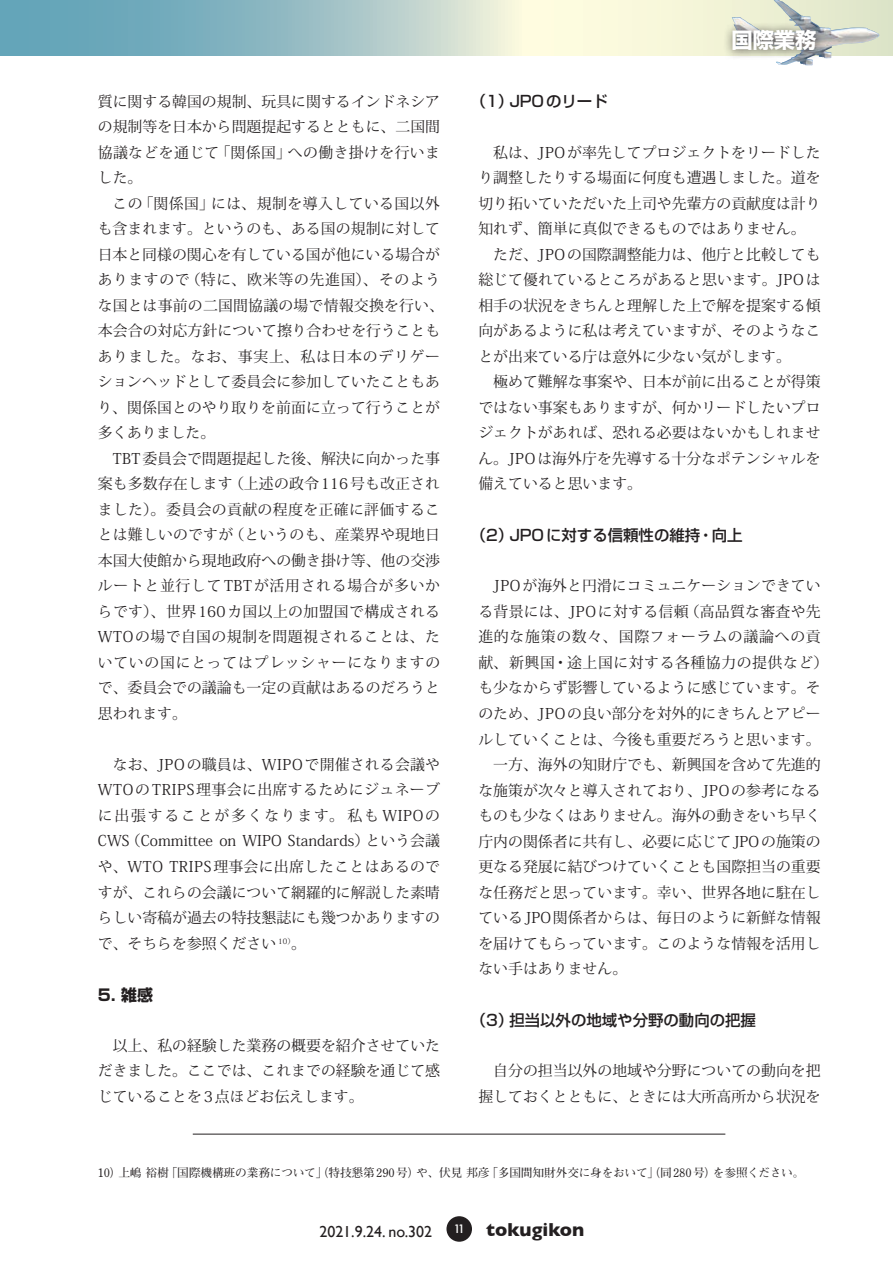
<style>
.page{position:relative;width:893px;height:1263px;background:#fff}
.page>*{position:absolute;margin:0;border:0;box-sizing:border-box;transform-origin:0 0}
.t1{font:700 21.3px "Shin Go Pro";color:#fff}
.t2{font:700 19.2px "Gill Sans";color:#231f20}
.t3{font:15.9px "Gill Sans";color:#231f20}
.t4{font:700 15.9px "Shin Go Pro";color:#231f20}
.t5{font:500 15.45px "Shin Go Pro";color:#231f20}
.t6{font:14.85px/25.5px "Koz Min Pro";color:#231f20}
.t7{font:700 11.7px "Futo Min A101 Pro";letter-spacing:-.01em;color:#231f20}
.s1{font-family:"Futura PT";font-weight:500;font-size:12.75px;color:#fff}
</style>
<div class="page">
<div style="left:446px;top:1216px;width:26px;height:26px;background:#231f20;border-radius:50%"></div>
<svg style="left:0;top:0;width:893px;height:55px;background:#b6d0cb"></svg>
<img style="left:732px;top:0;width:70px;height:21px">
<div style="left:723px;top:21px;width:102px;height:39px;background:#231f20;opacity:.7"></div>
<hr style="left:193px;top:1134px;width:532px;height:1px;background:#231f20">
<p class="t6" style="left:98px;top:88px;width:348px">質に関する韓国の規制、玩具に関するインドネシアの規制等を日本から問題提起するとともに、二国間協議などを通じて「関係国」への働き掛けを行いました。<br>　この「関係国」には、規制を導入している国以外も含まれます。というのも、ある国の規制に対して日本と同様の関心を有している国が他にいる場合がありますので（特に、欧米等の先進国）、そのような国とは事前の二国間協議の場で情報交換を行い、本会合の対応方針について擦り合わせを行うこともありました。なお、事実上、私は日本のデリゲーションヘッドとして委員会に参加していたこともあり、関係国とのやり取りを前面に立って行うことが多くありました。<br>　TBT委員会で問題提起した後、解決に向かった事案も多数存在します（上述の政令116号も改正されました）。委員会の貢献の程度を正確に評価することは難しいのですが（というのも、産業界や現地日本国大使館から現地政府への働き掛け等、他の交渉ルートと並行してTBTが活用される場合が多いからです）、世界160カ国以上の加盟国で構成される<br>WTOの場で自国の規制を問題視されることは、たいていの国にとってはプレッシャーになりますので、委員会での議論も一定の貢献はあるのだろうと思われます。</p>
<p class="t6" style="left:98px;top:751px;width:344px;text-align:justify">　なお、JPOの職員は、WIPOで開催される会議やWTOのTRIPS理事会に出席するためにジュネーブに出張することが多くなります。私もWIPOのCWS（Committee on WIPO Standards）という会議や、WTO TRIPS理事会に出席したことはあるのですが、これらの会議について網羅的に解説した素晴らしい寄稿が過去の特技懇誌にも幾つかありますので、そちらを参照ください <sup>10）</sup>。</p>
<p class="t4" style="left:98px;top:982px;width:57px">5. 雑感</p>
<p class="t6" style="left:98px;top:1032px;width:344px;text-align:justify">　以上、私の経験した業務の概要を紹介させていただきました。ここでは、これまでの経験を通じて感じていることを3点ほどお伝えします。</p>
<h1 class="t1" style="left:731px;top:23px;width:87px">国際業務</h1>
<p class="t5" style="left:471px;top:89px;width:139px">（1）JPOのリード</p>
<p class="t6" style="left:478px;top:139px;width:344px">　私は、JPOが率先してプロジェクトをリードしたり調整したりする場面に何度も遭遇しました。道を切り拓いていただいた上司や先輩方の貢献度は計り知れず、簡単に真似できるものではありません。　ただ、JPOの国際調整能力は、他庁と比較しても総じて優れているところがあると思います。JPOは相手の状況をきちんと理解した上で解を提案する傾向があるように私は考えていますが、そのようなことが出来ている庁は意外に少ない気がします。<br>　極めて難解な事案や、日本が前に出ることが得策ではない事案もありますが、何かリードしたいプロジェクトがあれば、恐れる必要はないかもしれません。JPOは海外庁を先導する十分なポテンシャルを備えていると思います。</p>
<p class="t5" style="left:471px;top:522px;width:273px">（2）JPOに対する信頼性の維持・向上</p>
<p class="t6" style="left:478px;top:573px;width:351px">　JPOが海外と円滑にコミュニケーションできている背景には、JPOに対する信頼（高品質な審査や先進的な施策の数々、国際フォーラムの議論への貢献、新興国・途上国に対する各種協力の提供など）も少なからず影響しているように感じています。そのため、JPOの良い部分を対外的にきちんとアピールしていくことは、今後も重要だろうと思います。　一方、海外の知財庁でも、新興国を含めて先進的な施策が次々と導入されており、JPOの参考になるものも少なくはありません。海外の動きをいち早く庁内の関係者に共有し、必要に応じてJPOの施策の更なる発展に結びつけていくことも国際担当の重要な任務だと思っています。幸い、世界各地に駐在しているJPO関係者からは、毎日のように新鮮な情報を届けてもらっています。このような情報を活用しない手はありません。</p>
<p class="t5" style="left:471px;top:1007px;width:287px">（3）担当以外の地域や分野の動向の把握</p>
<p class="t6" style="left:478px;top:1057px;width:344px">　自分の担当以外の地域や分野についての動向を把握しておくとともに、ときには大所高所から状況を</p>
<p class="t7" style="left:98px;top:1163px;width:708px">10）上嶋裕樹「国際機構班の業務について」（特技懇第290号）や、伏見邦彦「多国間知財外交に身をおいて」（同280号）を参照ください。</p>
<p class="t3" style="left:319px;top:1222px;width:114px">2021.9.24. no.302</p>
<p class="t2" style="left:453px;top:1214px;width:133px"><span class="s1">11</span> tokugikon</p>
</div>
